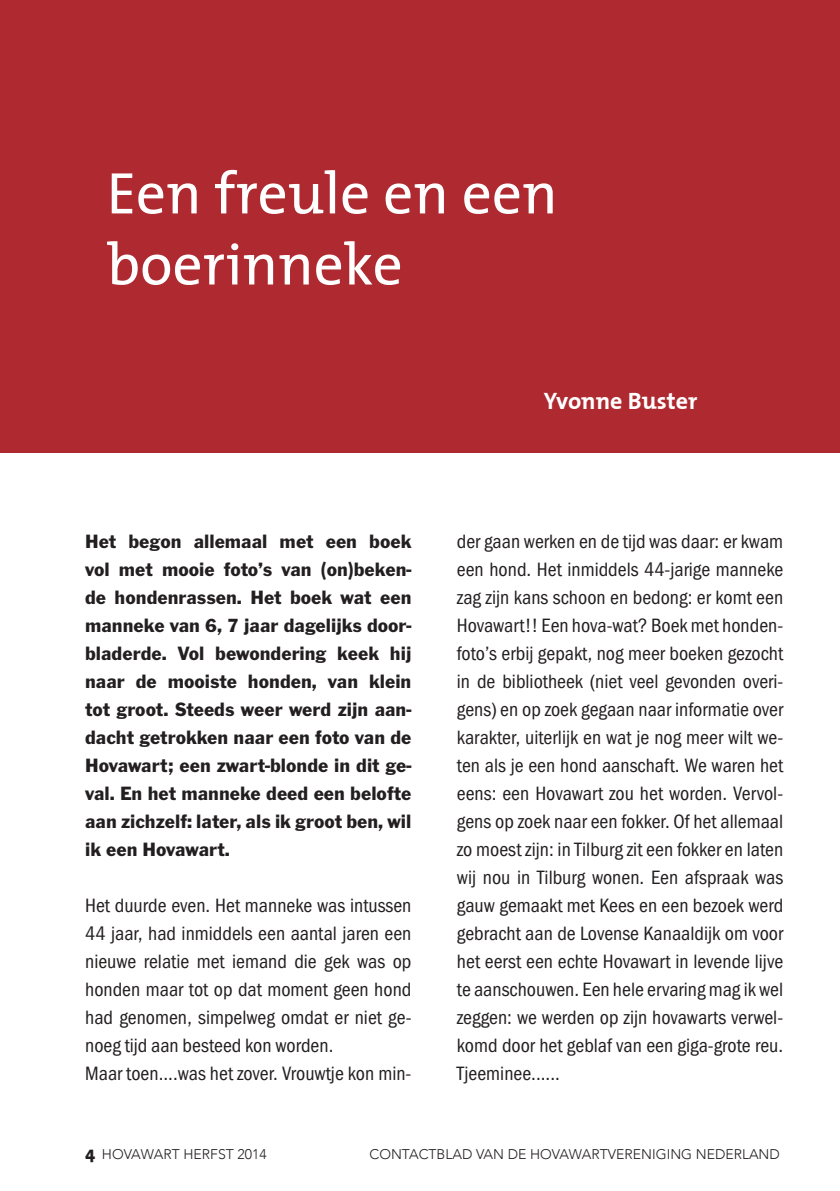
<style>
.page{position:relative;width:840px;height:1191px;background:#fff}
.page>*{position:absolute;margin:0;border:0;box-sizing:border-box;transform-origin:0 0}
.t1{font:59.2px/71px "The Mix";color:#fff}
.t2{font:700 24px "The Mix Plain";color:#fff}
.t3{font:20px/28px "Franklin Got URWTCE Boo Con";color:#231f20;text-align:justify}
.t4{font:20px/28px "Franklin Got T";color:#231f20;text-align:justify}
.t5{font:300 14px "Avenir";color:#231f20}
.s1{font-family:"The Sans";font-weight:800;font-size:18px}
</style>
<div class="page">
<div style="left:0;top:0;width:839px;height:452px;background:#ae2a30"></div>
<p class="t1" style="left:107px;top:156px;width:452px">Een freule en een boerinneke</p>
<p class="t2" style="left:543px;top:381px;width:155px">Yvonne Buster</p>
<p class="t4" style="left:85px;top:527px;width:328px">Het begon allemaal met een boek vol met mooie foto’s van (on)beken&shy;de hondenrassen. Het boek wat een manneke van 6, 7 jaar dagelijks door&shy;bladerde. Vol bewondering keek hij naar de mooiste honden, van klein tot groot. Steeds weer werd zijn aan&shy;dacht getrokken naar een foto van de Hovawart; een zwart-blonde in dit ge&shy;val. En het manneke deed een belofte aan zichzelf: later, als ik groot ben, wil ik een Hovawart.</p>
<p class="t3" style="left:85px;top:892px;width:328px">Het duurde even. Het manneke was intussen 44 jaar, had inmiddels een aantal jaren een nieuwe relatie met iemand die gek was op honden maar tot op dat moment geen hond had genomen, simpelweg omdat er niet ge&shy;noeg tijd aan besteed kon worden.</p>
<p class="t3" style="left:85px;top:1060px;width:327px">Maar toen....was het zover. Vrouwtje kon min-</p>
<p class="t3" style="left:456px;top:528px;width:328px">der gaan werken en de tijd was daar: er kwam een hond. Het inmiddels 44-jarige manneke zag zijn kans schoon en bedong: er komt een Hovawart!! Een hova-wat? Boek met honden&shy;foto’s erbij gepakt, nog meer boeken gezocht in de bibliotheek (niet veel gevonden overi&shy;gens) en op zoek gegaan naar informatie over karakter, uiterlijk en wat je nog meer wilt we&shy;ten als je een hond aanschaft. We waren het eens: een Hovawart zou het worden. Vervol&shy;gens op zoek naar een fokker. Of het allemaal zo moest zijn: in Tilburg zit een fokker en laten wij nou in Tilburg wonen. Een afspraak was gauw gemaakt met Kees en een bezoek werd gebracht aan de Lovense Kanaaldijk om voor het eerst een echte Hovawart in levende lijve te aanschouwen. Een hele ervaring mag ik wel zeggen: we werden op zijn hovawarts verwel&shy;komd door het geblaf van een giga-grote reu.<br>Tjeeminee......</p>
<p class="t5" style="left:85px;top:1145px;width:183px"><span class="s1">4</span> HOVAWART HERFST 2014</p>
<p class="t5" style="left:369px;top:1145px;width:411px">CONTACTBLAD VAN DE HOVAWARTVERENIGING NEDERLAND</p>
</div>
